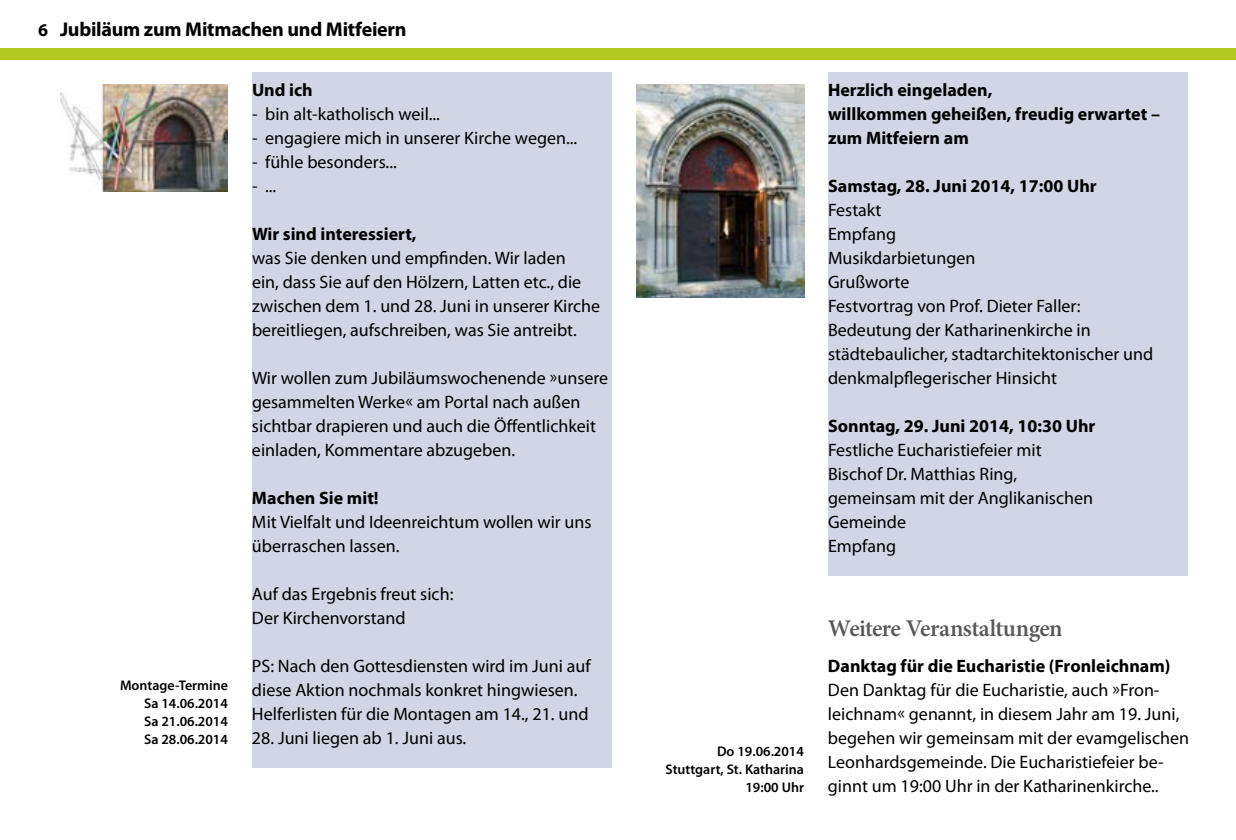
<style>
.page{position:relative;width:1236px;height:840px;background:#fff}
.page>*{position:absolute;margin:0;border:0;box-sizing:border-box;transform-origin:0 0}
.t1{font:600 24px "Minion Pro";letter-spacing:-.025em;color:#58585a}
.t2{font:700 20px "Myriad Pro";letter-spacing:-.015em;color:#000}
.t3{font:18px/24px "Myriad Pro";color:#000}
.t4{font:700 18px/24px "Myriad Pro";color:#000}
.t5{font:600 14px/18px "Myriad Pro";color:#000;text-align:right}
</style>
<div class="page">
<div style="left:0;top:48px;width:1236px;height:12px;background:#b1c91f"></div>
<div style="left:252px;top:72px;width:360px;height:696px;background:#d2d6e4"></div>
<div style="left:828px;top:72px;width:360px;height:504px;background:#d2d6e4"></div>
<img style="left:60px;top:84px;width:168px;height:108px">
<img style="left:636px;top:84px;width:168px;height:214px">
<p class="t4" style="left:38px;top:17px;width:11px">6</p>
<p class="t2" style="left:60px;top:16px;width:348px">Jubiläum zum Mitmachen und Mitfeiern</p>
<p class="t5" style="left:144px;top:676px;width:86px;text-align:justify;text-indent:-24px">Montage-Termine Sa 14.06.2014<br>Sa 21.06.2014<br>Sa 28.06.2014</p>
<p class="t4" style="left:252px;top:77px;width:62px">Und ich</p>
<p class="t3" style="left:252px;top:102px;width:189px">- bin alt-katholisch weil...</p>
<p class="t3" style="left:252px;top:126px;width:327px">- engagiere mich in unserer Kirche wegen...</p>
<p class="t3" style="left:252px;top:150px;width:146px">- fühle besonders...</p>
<p class="t3" style="left:252px;top:174px;width:26px">- ...</p>
<p class="t4" style="left:252px;top:221px;width:166px">Wir sind interessiert,</p>
<p class="t3" style="left:252px;top:246px;width:350px">was Sie denken und empfinden. Wir laden<br>ein, dass Sie auf den Hölzern, Latten etc., die zwischen dem 1. und 28. Juni in unserer Kirche bereitliegen, aufschreiben, was Sie antreibt.</p>
<p class="t3" style="left:252px;top:366px;width:358px">Wir wollen zum Jubiläumswochenende »unsere gesammelten Werke« am Portal nach außen sichtbar drapieren und auch die Öffentlichkeit einladen, Kommentare abzugeben.</p>
<p class="t4" style="left:252px;top:485px;width:128px">Machen Sie mit!</p>
<p class="t3" style="left:252px;top:510px;width:341px">Mit Vielfalt und Ideenreichtum wollen wir uns überraschen lassen.</p>
<p class="t3" style="left:252px;top:582px;width:203px">Auf das Ergebnis freut sich:<br>Der Kirchenvorstand</p>
<p class="t3" style="left:252px;top:654px;width:340px">PS: Nach den Gottesdiensten wird im Juni auf diese Aktion nochmals konkret hingwiesen.<br>Helferlisten für die Montagen am 14., 21. und</p>
<p class="t3" style="left:252px;top:726px;width:216px">28. Juni liegen ab 1. Juni aus.</p>
<p class="t4" style="left:828px;top:77px;width:334px">Herzlich eingeladen,<br>willkommen geheißen, freudig erwartet – zum Mitfeiern am</p>
<p class="t4" style="left:828px;top:173px;width:270px">Samstag, 28. Juni 2014, 17:00 Uhr</p>
<p class="t3" style="left:828px;top:198px;width:327px">Festakt<br>Empfang<br>Musikdarbietungen<br>Grußworte<br>Festvortrag von Prof. Dieter Faller:<br>Bedeutung der Katharinenkirche in städtebaulicher, stadtarchitektonischer und denkmalpflegerischer Hinsicht</p>
<p class="t4" style="left:828px;top:413px;width:269px">Sonntag, 29. Juni 2014, 10:30 Uhr</p>
<p class="t3" style="left:828px;top:438px;width:267px">Festliche Eucharistiefeier mit<br>Bischof Dr. Matthias Ring, gemeinsam mit der Anglikanischen<br>Gemeinde<br>Empfang</p>
<p class="t5" style="left:665px;top:742px;width:140px">Do 19.06.2014<br>Stuttgart, St. Katharina<br>19:00 Uhr</p>
<h1 class="t1" style="left:828px;top:612px;width:236px">Weitere Veranstaltungen</h1>
<p class="t4" style="left:828px;top:653px;width:344px">Danktag für die Eucharistie (Fronleichnam)</p>
<p class="t3" style="left:828px;top:678px;width:363px">Den Danktag für die Eucharistie, auch »Fron&shy;leichnam« genannt, in diesem Jahr am 19. Juni, begehen wir gemeinsam mit der evamgelischen Leonhardsgemeinde. Die Eucharistiefeier be&shy;ginnt um 19:00 Uhr in der Katharinenkirche..</p>
</div>
